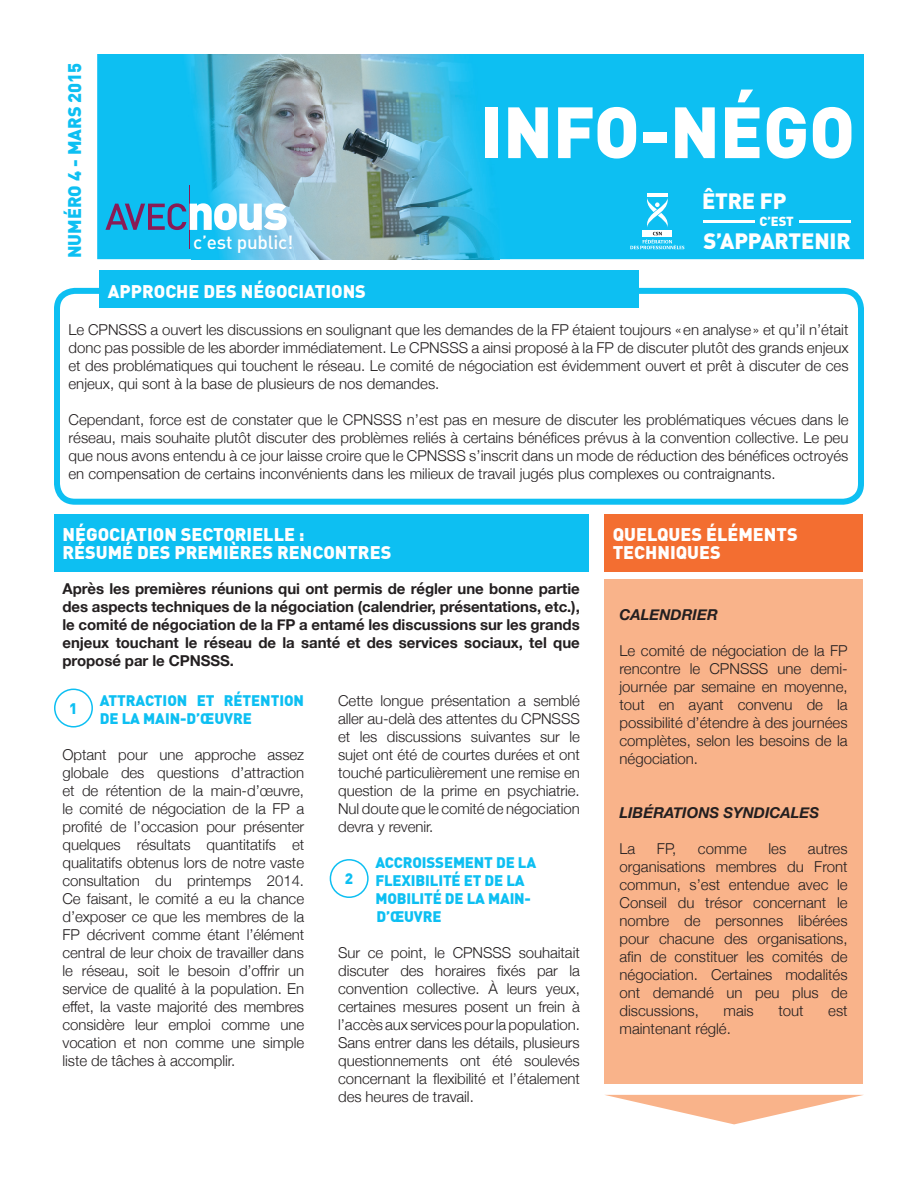
<style>
.page{position:relative;width:918px;height:1188px;background:#fff}
.page>*{position:absolute;margin:0;border:0;box-sizing:border-box;transform-origin:0 0}
.t1{font:900 71.25px "DIN";color:#fff}
.t2{font:900 21.9px "DIN";letter-spacing:-.01em;color:#fff}
.t3{font:18.9px "DIN Medium Alternate";letter-spacing:-.01em;color:#fff}
.t4{font:900 18px "DIN";color:#fff}
.t5{font:900 18px "DIN";color:#0dbff2}
.t6{font:300 15px/18px "Helvetica Neue";color:#231f20;text-align:justify}
.t7{font:700 15px/18px "Helvetica Neue";letter-spacing:-.005em;color:#231f20;text-align:justify}
.Numéro{font:900 15px/18px "DIN";letter-spacing:-.01em;color:#0dbff2}
.t8{font:italic 700 15px "Helvetica Neue";color:#231f20}
.t9{font:900 13.05px "DIN";color:#fff}
</style>
<div class="page">
<div style="left:97px;top:54px;width:767px;height:205px;background:#0dbff2"></div>
<img style="left:192px;top:54px;width:307px;height:205px">
<hr style="left:647px;top:193px;width:21px;height:4px;background:#fff">
<svg style="left:630px;top:197px;width:54px;height:52px;background:#3acaf3"></svg>
<hr style="left:703px;top:220px;width:52px;height:2px;background:#fff">
<hr style="left:799px;top:220px;width:51px;height:2px;background:#fff">
<hr style="left:189px;top:185px;width:1px;height:64px;background:#891b56">
<svg style="left:105px;top:203px;width:182px;height:27px"></svg>
<div style="left:54px;top:288px;width:810px;height:217px;border:6px solid #0dbff2;border-radius:18px"></div>
<div style="left:99px;top:271px;width:540px;height:37px;background:#0dbff2"></div>
<svg style="left:605px;top:1095px;width:258px;height:29px"></svg>
<div style="left:604px;top:579px;width:259px;height:505px;background:#f9b38a"></div>
<div style="left:604px;top:514px;width:259px;height:57px;background:#f36e31"></div>
<div style="left:54px;top:514px;width:534px;height:57px;background:#0dbff2"></div>
<div style="left:54px;top:689px;width:39px;height:39px;border:2px solid #0dbff2;border-radius:50%"></div>
<div style="left:330px;top:859px;width:39px;height:39px;border:2px solid #0dbff2;border-radius:50%"></div>
<p class="t5" style="left:63px;top:258px;width:197px;rotate:-90deg">NUMÉRO 4 - MARS 2015</p>
<p class="t1" style="left:480px;top:85px;width:376px">INFO-NÉGO</p>
<p class="t2" style="left:702px;top:187px;width:86px">ÊTRE FP</p>
<p class="t9" style="left:760px;top:213px;width:36px">C’EST</p>
<p class="t3" style="left:193px;top:230px;width:102px">c’est public!</p>
<p class="t2" style="left:703px;top:227px;width:149px">S’APPARTENIR</p>
<p class="t4" style="left:108px;top:279px;width:260px">APPROCHE DES NÉGOCIATIONS</p>
<p class="t6" style="left:69px;top:319px;width:782px">Le CPNSSS a ouvert les discussions en soulignant que les demandes de la FP étaient toujours «en analyse» et qu’il n’était donc pas possible de les aborder immédiatement. Le CPNSSS a ainsi proposé à la FP de discuter plutôt des grands enjeux et des problématiques qui touchent le réseau. Le comité de négociation est évidemment ouvert et prêt à discuter de ces enjeux, qui sont à la base de plusieurs de nos demandes.</p>
<p class="t6" style="left:69px;top:409px;width:782px">Cependant, force est de constater que le CPNSSS n’est pas en mesure de discuter les problématiques vécues dans le réseau, mais souhaite plutôt discuter des problèmes reliés à certains bénéfices prévus à la convention collective. Le peu que nous avons entendu à ce jour laisse croire que le CPNSSS s’inscrit dans un mode de réduction des bénéfices octroyés en compensation de certains inconvénients dans les milieux de travail jugés plus complexes ou contraignants.</p>
<p class="t4" style="left:63px;top:523px;width:244px">NÉGOCIATION SECTORIELLE :</p>
<p class="t4" style="left:63px;top:541px;width:330px">RÉSUMÉ DES PREMIÈRES RENCONTRES</p>
<p class="t7" style="left:63px;top:580px;width:519px">Après les premières réunions qui ont permis de régler une bonne partie des aspects techniques de la négociation (calendrier, présentations, etc.), le comité de négociation de la FP a entamé les discussions sur les grands enjeux touchant le réseau de la santé et des services sociaux, tel que proposé par le CPNSSS.</p>
<p class="Numéro" style="left:100px;top:690px;width:206px">ATTRACTION ET RÉTENTION<br>DE LA MAIN-D’ŒUVRE</p>
<p class="t6" style="left:63px;top:744px;width:243px">Optant pour une approche assez globale des questions d’attraction et de rétention de la main-d’œuvre, le comité de négociation de la FP a profité de l’occasion pour présenter quelques résultats quantitatifs et qualitatifs obtenus lors de notre vaste consultation du printemps 2014.<br>Ce faisant, le comité a eu la chance d’exposer ce que les membres de la FP décrivent comme étant l’élément central de leur choix de travailler dans le réseau, soit le besoin d’offrir un service de qualité à la population. En effet, la vaste majorité des membres considère leur emploi comme une vocation et non comme une simple liste de tâches à accomplir.</p>
<p class="t6" style="left:338px;top:690px;width:243px">Cette longue présentation a semblé aller au-delà des attentes du CPNSSS et les discussions suivantes sur le sujet ont été de courtes durées et ont touché particulièrement une remise en question de la prime en psychiatrie.<br>Nul doute que le comité de négociation devra y revenir.</p>
<p class="Numéro" style="left:375px;top:852px;width:162px">ACCROISSEMENT DE LA<br>FLEXIBILITÉ ET DE LA<br>MOBILITÉ DE LA MAIN-</p>
<p class="Numéro" style="left:376px;top:906px;width:67px">D’ŒUVRE</p>
<p class="t6" style="left:338px;top:942px;width:243px">Sur ce point, le CPNSSS souhaitait discuter des horaires fixés par la convention collective. À leurs yeux, certaines mesures posent un frein à l’accès aux services pour la population.<br>Sans entrer dans les détails, plusieurs questionnements ont été soulevés concernant la flexibilité et l’étalement des heures de travail.</p>
<p class="Numéro" style="left:69px;top:698px;width:10px">1</p>
<p class="Numéro" style="left:345px;top:869px;width:10px">2</p>
<p class="t4" style="left:613px;top:523px;width:186px">QUELQUES ÉLÉMENTS</p>
<p class="t4" style="left:613px;top:541px;width:110px">TECHNIQUES</p>
<p class="t8" style="left:620px;top:603px;width:100px">CALENDRIER</p>
<p class="t6" style="left:620px;top:641px;width:230px">Le comité de négociation de la FP rencontre le CPNSSS une demi&shy;journée par semaine en moyenne, tout en ayant convenu de la possibilité d’étendre à des journées complètes, selon les besoins de la négociation.</p>
<p class="t8" style="left:620px;top:801px;width:201px">LIBÉRATIONS SYNDICALES</p>
<p class="t6" style="left:620px;top:839px;width:17px">La</p>
<p class="t6" style="left:657px;top:839px;width:21px">FP,</p>
<p class="t6" style="left:698px;top:839px;width:50px">comme</p>
<p class="t6" style="left:769px;top:839px;width:19px">les</p>
<p class="t6" style="left:620px;top:839px;width:230px;text-indent:188px">autres organisations membres du Front commun, s’est entendue avec le Conseil du trésor concernant le nombre de personnes libérées pour chacune des organisations, afin de constituer les comités de négociation. Certaines modalités ont demandé un peu plus de discussions,</p>
<p class="t6" style="left:724px;top:1001px;width:32px">mais</p>
<p class="t6" style="left:778px;top:1001px;width:27px">tout</p>
<p class="t6" style="left:828px;top:1001px;width:21px">est</p>
<p class="t6" style="left:620px;top:1019px;width:113px">maintenant réglé.</p>
</div>
